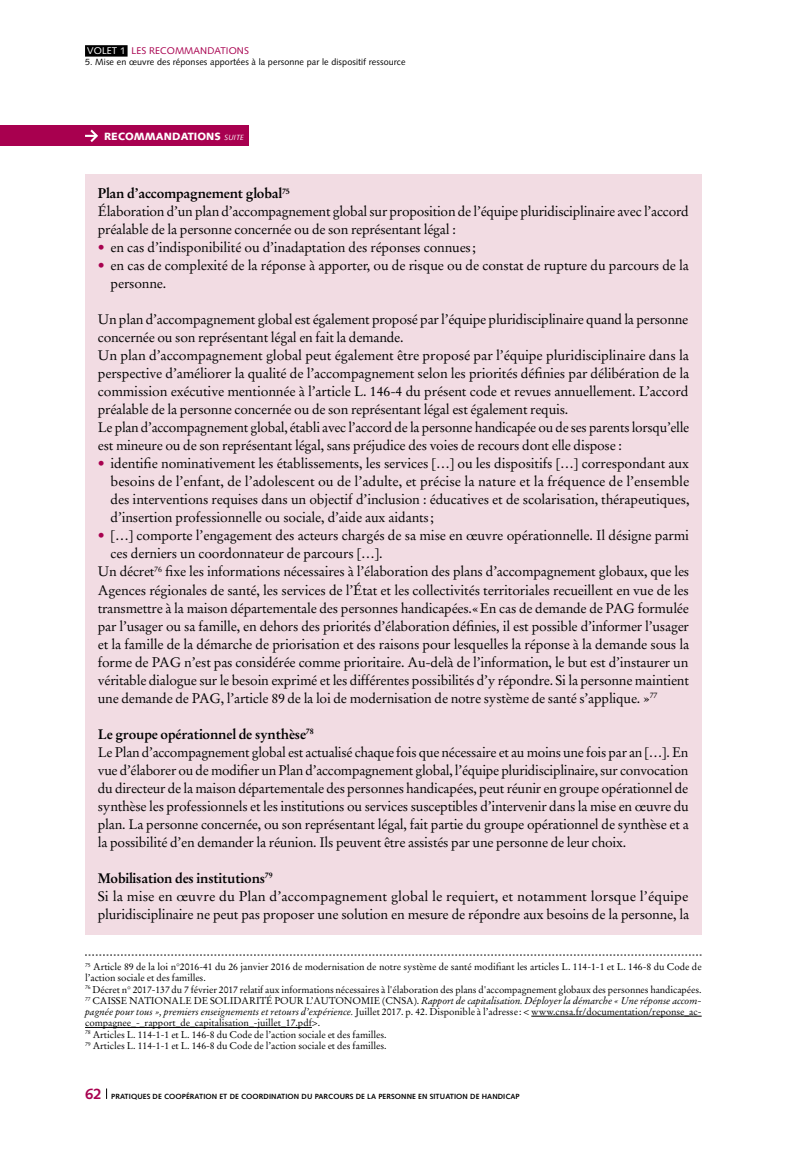
<style>
.page{position:relative;width:808px;height:1149px;background:#fff}
.page>*{position:absolute;margin:0;border:0;box-sizing:border-box;transform-origin:0 0}
.t1{font:13.8px/18px "Stempel Garamond LT Std";letter-spacing:-.015em;color:#000}
.t2{font:900 10.5px "Syntax LT Std";letter-spacing:.01em;color:#fff}
.t3{font:9.75px/11.2px "Stempel Garamond LT Std";letter-spacing:-.005em;color:#000}
.t4{font:9.75px "Syntax LT Std";letter-spacing:.01em;color:#a8004f}
.t5{font:9px "Syntax LT Std";letter-spacing:.01em;color:#000}
.t6{font:700 7.5px "Syntax LT Std";letter-spacing:.01em;color:#000}
.s1{color:#fff}
.s2{font-weight:400;font-style:italic;font-size:7.5px}
.s3{font-weight:700}
.s4{color:#a8004f}
.s5{font-style:italic}
.s6{font-size:15px;color:#a8004f}
</style>
<div class="page">
<div style="left:85px;top:45px;width:43px;height:12px;background:#000"></div>
<div style="left:85px;top:175px;width:617px;height:39px;background:#f2dce3"></div>
<div style="left:85px;top:193px;width:617px;height:57px;background:#f2dce3"></div>
<div style="left:85px;top:241px;width:617px;height:27px;background:#f2dce3"></div>
<div style="left:85px;top:259px;width:617px;height:45px;background:#f2dce3"></div>
<div style="left:85px;top:301px;width:617px;height:57px;background:#f2dce3"></div>
<div style="left:85px;top:337px;width:617px;height:93px;background:#f2dce3"></div>
<div style="left:85px;top:409px;width:617px;height:57px;background:#f2dce3"></div>
<div style="left:85px;top:457px;width:617px;height:81px;background:#f2dce3"></div>
<div style="left:85px;top:529px;width:617px;height:45px;background:#f2dce3"></div>
<div style="left:85px;top:553px;width:617px;height:165px;background:#f2dce3"></div>
<div style="left:85px;top:715px;width:617px;height:39px;background:#f2dce3"></div>
<div style="left:85px;top:733px;width:617px;height:129px;background:#f2dce3"></div>
<div style="left:85px;top:859px;width:617px;height:39px;background:#f2dce3"></div>
<div style="left:85px;top:877px;width:617px;height:57px;background:#f2dce3"></div>
<svg style="left:85px;top:954px;width:617px;height:1px"></svg>
<hr style="left:531px;top:1015px;width:171px;height:1px;background:#000">
<hr style="left:85px;top:1026px;width:227px;height:1px;background:#000">
<div style="left:0;top:125px;width:249px;height:21px;background:#a8004f"></div>
<svg style="left:85px;top:129px;width:13px;height:13px"></svg>
<p class="t4" style="left:87px;top:45px;width:163px"><span class="s1">VOLET 1</span> LES RECOMMANDATIONS</p>
<p class="t5" style="left:85px;top:56px;width:322px">5. Mise en œuvre des réponses apportées à la personne par le dispositif ressource</p>
<p class="t2" style="left:104px;top:130px;width:142px">RECOMMANDATIONS <span class="s2">SUITE</span></p>
<p class="t1" style="left:98px;top:184px;width:592px"><span class="s3">Plan d’accompagnement global</span><sup>75<br></sup>Élaboration d’un plan d’accompagnement global sur proposition de l’équipe pluridisciplinaire avec l’accord préalable de la personne concernée ou de son représentant légal :</p>
<p class="t1" style="left:98px;top:238px;width:379px"><span class="s4">•</span> en cas d’indisponibilité ou d’inadaptation des réponses connues;</p>
<p class="t1" style="left:111px;top:256px;width:580px;text-indent:-13px"><span class="s4">•</span> en cas de complexité de la réponse à apporter, ou de risque ou de constat de rupture du parcours de la personne.</p>
<p class="t1" style="left:98px;top:310px;width:593px">Un plan d’accompagnement global est également proposé par l’équipe pluridisciplinaire quand la personne concernée ou son représentant légal en fait la demande.<br>Un plan d’accompagnement global peut également être proposé par l’équipe pluridisciplinaire dans la perspective d’améliorer la qualité de l’accompagnement selon les priorités définies par délibération de la commission exécutive mentionnée à l’article L. 146-4 du présent code et revues annuellement. L’accord préalable de la personne concernée ou de son représentant légal est également requis.<br>Le plan d’accompagnement global, établi avec l’accord de la personne handicapée ou de ses parents lorsqu’elle est mineure ou de son représentant légal, sans préjudice des voies de recours dont elle dispose :</p>
<p class="t1" style="left:111px;top:454px;width:580px;text-align:justify;text-indent:-13px"><span class="s4">•</span> identifie nominativement les établissements, les services […] ou les dispositifs […] correspondant aux besoins de l’enfant, de l’adolescent ou de l’adulte, et précise la nature et la fréquence de l’ensemble des interventions requises dans un objectif d’inclusion : éducatives et de scolarisation, thérapeutiques, d’insertion professionnelle ou sociale, d’aide aux aidants;</p>
<p class="t1" style="left:98px;top:526px;width:593px"><span class="s4">•</span> […] comporte l’engagement des acteurs chargés de sa mise en œuvre opérationnelle. Il désigne parmi</p>
<p class="t1" style="left:111px;top:544px;width:274px">ces derniers un coordonnateur de parcours […].</p>
<p class="t1" style="left:98px;top:562px;width:593px">Un décret<sup>76</sup> fixe les informations nécessaires à l’élaboration des plans d’accompagnement globaux, que les</p>
<p class="t1" style="left:98px;top:580px;width:592px">Agences régionales de santé, les services de l’État et les collectivités territoriales recueillent en vue de les</p>
<p class="t1" style="left:98px;top:598px;width:593px">transmettre à la maison départementale des personnes handicapées.«En cas de demande de PAG formulée</p>
<p class="t1" style="left:98px;top:616px;width:593px">par l’usager ou sa famille, en dehors des priorités d’élaboration définies, il est possible d’informer l’usager</p>
<p class="t1" style="left:98px;top:634px;width:593px">et la famille de la démarche de priorisation et des raisons pour lesquelles la réponse à la demande sous la</p>
<p class="t1" style="left:98px;top:652px;width:592px">forme de PAG n’est pas considérée comme prioritaire. Au-delà de l’information, le but est d’instaurer un</p>
<p class="t1" style="left:98px;top:670px;width:593px">véritable dialogue sur le besoin exprimé et les différentes possibilités d’y répondre. Si la personne maintient</p>
<p class="t1" style="left:98px;top:688px;width:561px">une demande de PAG, l’article 89 de la loi de modernisation de notre système de santé s’applique. »<sup>77</sup></p>
<p class="t1" style="left:98px;top:724px;width:593px"><span class="s3">Le groupe opérationnel de synthèse</span><sup>78<br></sup>Le Plan d’accompagnement global est actualisé chaque fois que nécessaire et au moins une fois par an […]. En vue d’élaborer ou de modifier un Plan d’accompagnement global, l’équipe pluridisciplinaire, sur convocation du directeur de la maison départementale des personnes handicapées, peut réunir en groupe opérationnel de synthèse les professionnels et les institutions ou services susceptibles d’intervenir dans la mise en œuvre du plan. La personne concernée, ou son représentant légal, fait partie du groupe opérationnel de synthèse et a la possibilité d’en demander la réunion. Ils peuvent être assistés par une personne de leur choix.</p>
<p class="t1" style="left:98px;top:868px;width:593px"><span class="s3">Mobilisation des institutions</span><sup>79<br></sup>Si la mise en œuvre du Plan d’accompagnement global le requiert, et notamment lorsque l’équipe pluridisciplinaire ne peut pas proposer une solution en mesure de répondre aux besoins de la personne, la</p>
<p class="t3" style="left:85px;top:960px;width:618px"><sup>75</sup> Article 89 de la loi n°2016-41 du 26 janvier 2016 de modernisation de notre système de santé modifiant les articles L. 114-1-1 et L. 146-8 du Code de l’action sociale et des familles.<br><sup>76</sup> Décret n° 2017-137 du 7 février 2017 relatif aux informations nécessaires à l'élaboration des plans d'accompagnement globaux des personnes handicapées.<br><sup>77</sup> CAISSE NATIONALE DE SOLIDARITÉ POUR L’AUTONOMIE (CNSA). <span class="s5">Rapport de capitalisation. Déployer la démarche « Une réponse accom&shy;pagnée pour tous », premiers enseignements et retours d’expérience.</span> Juillet 2017. p. 42. Disponible à l’adresse : &lt; www.cnsa.fr/documentation/reponse_ac&shy;compagnee_-_rapport_de_capitalisation_-juillet_17.pdf&gt;.<br><sup>78</sup> Articles L. 114-1-1 et L. 146-8 du Code de l’action sociale et des familles.<br><sup>79</sup> Articles L. 114-1-1 et L. 146-8 du Code de l’action sociale et des familles.</p>
<p class="t6" style="left:85px;top:1091px;width:436px"><span class="s6">62</span> PRATIQUES DE COOPÉRATION ET DE COORDINATION DU PARCOURS DE LA PERSONNE EN SITUATION DE HANDICAP</p>
</div>
